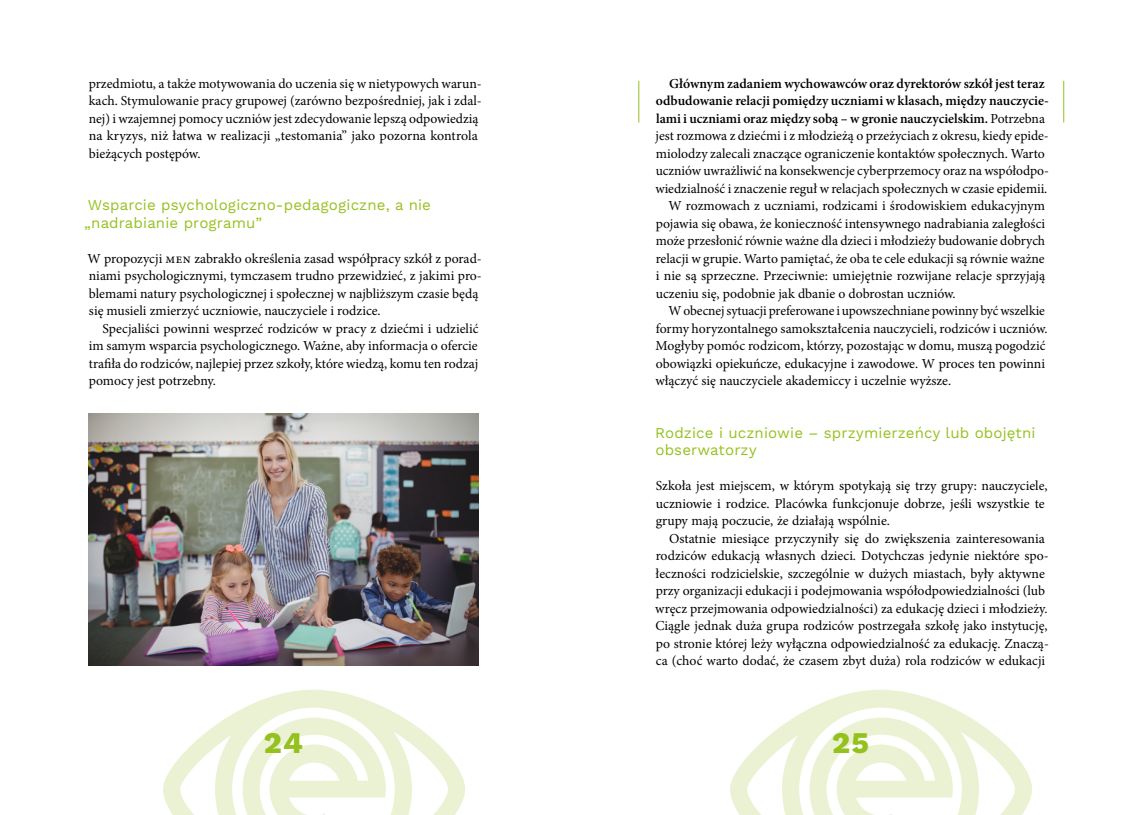
<style>
.page{position:relative;width:1134px;height:815px;background:#fff}
.page>*{position:absolute;margin:0;border:0;box-sizing:border-box;transform-origin:0 0}
.t1{font:800 30px "Work Sans";color:#95c11f}
.t2{font:15px/17.5px "Work Sans";letter-spacing:.01em;color:#95c11f}
.t3{font:13.75px/17.5px "Minion Pro";color:#000}
.t4{font:600 13.75px "Minion Pro";color:#000}
.s1{font-weight:400}
</style>
<div class="page">
<svg style="left:730px;top:690px;width:302px;height:125px"></svg>
<svg style="left:163px;top:690px;width:302px;height:125px"></svg>
<img style="left:88px;top:413px;width:391px;height:252px">
<hr style="left:1063px;top:81px;width:1px;height:42px;background:#95c11f">
<hr style="left:638px;top:81px;width:1px;height:42px;background:#95c11f">
<p class="t3" style="left:89px;top:74px;width:395px">przedmiotu, a także motywowania do uczenia się w nietypowych warun&shy;kach. Stymulowanie pracy grupowej (zarówno bezpośredniej, jak i zdal&shy;nej) i wzajemnej pomocy uczniów jest zdecydowanie lepszą odpowiedzią na kryzys, niż łatwa w realizacji „testomania” jako pozorna kontrola bieżących postępów.</p>
<p class="t2" style="left:84px;top:197px;width:348px">Wsparcie psychologiczno-pedagogiczne, a nie „nadrabianie programu”</p>
<p class="t3" style="left:88px;top:249px;width:396px">W propozycji MEN zabrakło określenia zasad współpracy szkół z porad&shy;niami psychologicznymi, tymczasem trudno przewidzieć, z jakimi pro&shy;blemami natury psychologicznej i społecznej w najbliższym czasie będą się musieli zmierzyć uczniowie, nauczyciele i rodzice.</p>
<p class="t3" style="left:89px;top:319px;width:391px;text-align:justify;text-indent:14px">Specjaliści powinni wesprzeć rodziców w pracy z dziećmi i udzielić im samym wsparcia psychologicznego. Ważne, aby informacja o ofercie trafiła do rodziców, najlepiej przez szkoły, które wiedzą, komu ten rodzaj pomocy jest potrzebny.</p>
<p class="t4" style="left:669px;top:74px;width:377px">Głównym zadaniem wychowawców oraz dyrektorów szkół jest teraz</p>
<p class="t4" style="left:656px;top:91px;width:394px">odbudowanie relacji pomiędzy uczniami w klasach, między nauczycie-</p>
<p class="t4" style="left:656px;top:109px;width:390px">lami i uczniami oraz między sobą – w gronie nauczycielskim. <span class="s1">Potrzebna</span></p>
<p class="t3" style="left:656px;top:127px;width:395px">jest rozmowa z dziećmi i z młodzieżą o przeżyciach z okresu, kiedy epide-</p>
<p class="t3" style="left:656px;top:144px;width:391px">miolodzy zalecali znaczące ograniczenie kontaktów społecznych. Warto</p>
<p class="t3" style="left:656px;top:162px;width:394px">uczniów uwrażliwić na konsekwencje cyberprzemocy oraz na współodpo-</p>
<p class="t3" style="left:655px;top:179px;width:394px">wiedzialność i znaczenie reguł w relacjach społecznych w czasie epidemii.</p>
<p class="t3" style="left:668px;top:197px;width:378px">W rozmowach z uczniami, rodzicami i środowiskiem edukacyjnym</p>
<p class="t3" style="left:656px;top:214px;width:391px">pojawia się obawa, że konieczność intensywnego nadrabiania zaległości</p>
<p class="t3" style="left:656px;top:232px;width:391px">może przesłonić równie ważne dla dzieci i młodzieży budowanie dobrych</p>
<p class="t3" style="left:656px;top:249px;width:391px">relacji w grupie. Warto pamiętać, że oba te cele edukacji są równie ważne</p>
<p class="t3" style="left:656px;top:267px;width:391px">i nie są sprzeczne. Przeciwnie: umiejętnie rozwijane relacje sprzyjają</p>
<p class="t3" style="left:656px;top:284px;width:301px">uczeniu się, podobnie jak dbanie o dobrostan uczniów.</p>
<p class="t3" style="left:668px;top:302px;width:378px">W obecnej sytuacji preferowane i upowszechniane powinny być wszelkie</p>
<p class="t3" style="left:656px;top:319px;width:393px">formy horyzontalnego samokształcenia nauczycieli, rodziców i uczniów.</p>
<p class="t3" style="left:655px;top:337px;width:392px">Mogłyby pomóc rodzicom, którzy, pozostając w domu, muszą pogodzić</p>
<p class="t3" style="left:656px;top:354px;width:391px">obowiązki opiekuńcze, edukacyjne i zawodowe. W proces ten powinni</p>
<p class="t3" style="left:655px;top:372px;width:297px">włączyć się nauczyciele akademiccy i uczelnie wyższe.</p>
<p class="t2" style="left:655px;top:424px;width:382px">Rodzice i uczniowie – sprzymierzeńcy lub obojętni obserwatorzy</p>
<p class="t3" style="left:656px;top:477px;width:393px">Szkoła jest miejscem, w którym spotykają się trzy grupy: nauczyciele, uczniowie i rodzice. Placówka funkcjonuje dobrze, jeśli wszystkie te grupy mają poczucie, że działają wspólnie.</p>
<p class="t3" style="left:655px;top:529px;width:395px;text-indent:14px">Ostatnie miesiące przyczyniły się do zwiększenia zainteresowania rodziców edukacją własnych dzieci. Dotychczas jedynie niektóre spo&shy;łeczności rodzicielskie, szczególnie w dużych miastach, były aktywne przy organizacji edukacji i podejmowania współodpowiedzialności (lub wręcz przejmowania odpowiedzialności) za edukację dzieci i młodzieży.<br>Ciągle jednak duża grupa rodziców postrzegała szkołę jako instytucję, po stronie której leży wyłączna odpowiedzialność za edukację. Znaczą&shy;ca (choć warto dodać, że czasem zbyt duża) rola rodziców w edukacji</p>
<h1 class="t1" style="left:264px;top:725px;width:41px">24</h1>
<h1 class="t1" style="left:832px;top:725px;width:38px">25</h1>
</div>
